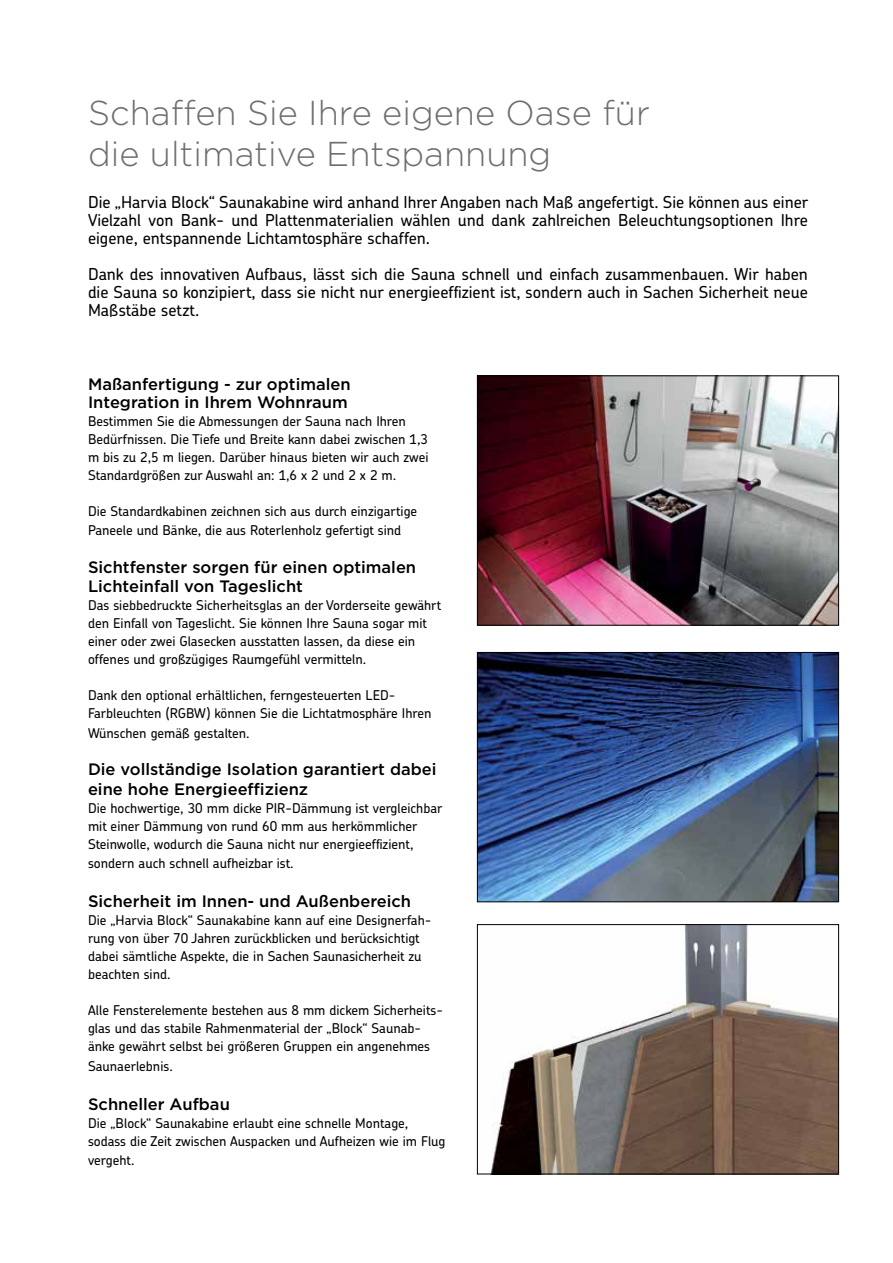
<style>
.page{position:relative;width:893px;height:1263px;background:#fff}
.page>*{position:absolute;margin:0;border:0;box-sizing:border-box;transform-origin:0 0}
.t1{font:300 34.5px/41.4px "Gotham";color:#6d6e71}
.t2{font:500 16.5px/18px "Chevin Pro";color:#000;text-align:justify}
.t3{font:500 16.5px/19.5px "Gotham";color:#000}
.t4{font:500 13.5px/18px "Chevin Pro";color:#000}
</style>
<div class="page">
<img style="left:491px;top:926px;width:346px;height:246px">
<div style="left:477px;top:924px;width:362px;height:250px;border:1px solid #000"></div>
<img style="left:479px;top:654px;width:358px;height:246px">
<div style="left:477px;top:652px;width:362px;height:250px;border:1px solid #000"></div>
<img style="left:479px;top:377px;width:358px;height:247px">
<div style="left:477px;top:375px;width:362px;height:251px;border:1px solid #000"></div>
<h1 class="t1" style="left:88px;top:91px;width:563px">Schaffen Sie Ihre eigene Oase für die ultimative Entspannung</h1>
<p class="t2" style="left:88px;top:193px;width:722px">Die „Harvia Block“ Saunakabine wird anhand Ihrer Angaben nach Maß angefertigt. Sie können aus einer Vielzahl von Bank- und Plattenmaterialien wählen und dank zahlreichen Beleuchtungsoptionen Ihre eigene, entspannende Lichtamtosphäre schaffen.</p>
<p class="t2" style="left:88px;top:265px;width:721px">Dank des innovativen Aufbaus, lässt sich die Sauna schnell und einfach zusammenbauen. Wir haben die Sauna so konzipiert, dass sie nicht nur energieeffizient ist, sondern auch in Sachen Sicherheit neue Maßstäbe setzt.</p>
<p class="t3" style="left:88px;top:375px;width:264px;line-height:18px">Maßanfertigung - zur optimalen<br>Integration in Ihrem Wohnraum</p>
<p class="t4" style="left:88px;top:411px;width:342px">Bestimmen Sie die Abmessungen der Sauna nach Ihren Bedürfnissen. Die Tiefe und Breite kann dabei zwischen 1,3 m bis zu 2,5 m liegen. Darüber hinaus bieten wir auch zwei Standardgrößen zur Auswahl an: 1,6 x 2 und 2 x 2 m.</p>
<p class="t4" style="left:88px;top:501px;width:331px;line-height:19.5px">Die Standardkabinen zeichnen sich aus durch einzigartige<br>Paneele und Bänke, die aus Roterlenholz gefertigt sind</p>
<p class="t3" style="left:88px;top:557px;width:330px">Sichtfenster sorgen für einen optimalen<br>Lichteinfall von Tageslicht</p>
<p class="t4" style="left:88px;top:596px;width:355px">Das siebbedruckte Sicherheitsglas an der Vorderseite gewährt den Einfall von Tageslicht. Sie können Ihre Sauna sogar mit einer oder zwei Glasecken ausstatten lassen, da diese ein offenes und großzügiges Raumgefühl vermitteln.</p>
<p class="t4" style="left:88px;top:686px;width:345px">Dank den optional erhältlichen, ferngesteuerten LED-<br>Farbleuchten (RGBW) können Sie die Lichtatmosphäre Ihren</p>
<p class="t4" style="left:88px;top:723px;width:163px">Wünschen gemäß gestalten.</p>
<p class="t3" style="left:88px;top:759px;width:350px">Die vollständige Isolation garantiert dabei eine hohe Energieeffizienz</p>
<p class="t4" style="left:88px;top:798px;width:356px">Die hochwertige, 30 mm dicke PIR-Dämmung ist vergleichbar mit einer Dämmung von rund 60 mm aus herkömmlicher<br>Steinwolle, wodurch die Sauna nicht nur energieeffizient,</p>
<p class="t4" style="left:88px;top:854px;width:207px">sondern auch schnell aufheizbar ist.</p>
<p class="t3" style="left:88px;top:891px;width:325px">Sicherheit im Innen- und Außenbereich</p>
<p class="t4" style="left:88px;top:911px;width:345px">Die „Harvia Block“ Saunakabine kann auf eine Designerfah&shy;rung von über 70 Jahren zurückblicken und berücksichtigt dabei sämtliche Aspekte, die in Sachen Saunasicherheit zu beachten sind.</p>
<p class="t4" style="left:88px;top:1001px;width:357px">Alle Fensterelemente bestehen aus 8 mm dickem Sicherheits&shy;glas und das stabile Rahmenmaterial der „Block“ Saunab&shy;änke gewährt selbst bei größeren Gruppen ein angenehmes</p>
<p class="t4" style="left:88px;top:1056px;width:86px">Saunaerlebnis.</p>
<p class="t3" style="left:88px;top:1094px;width:143px">Schneller Aufbau</p>
<p class="t4" style="left:88px;top:1113px;width:359px">Die „Block“ Saunakabine erlaubt eine schnelle Montage, sodass die Zeit zwischen Auspacken und Aufheizen wie im Flug</p>
<p class="t4" style="left:88px;top:1151px;width:48px">vergeht.</p>
</div>
